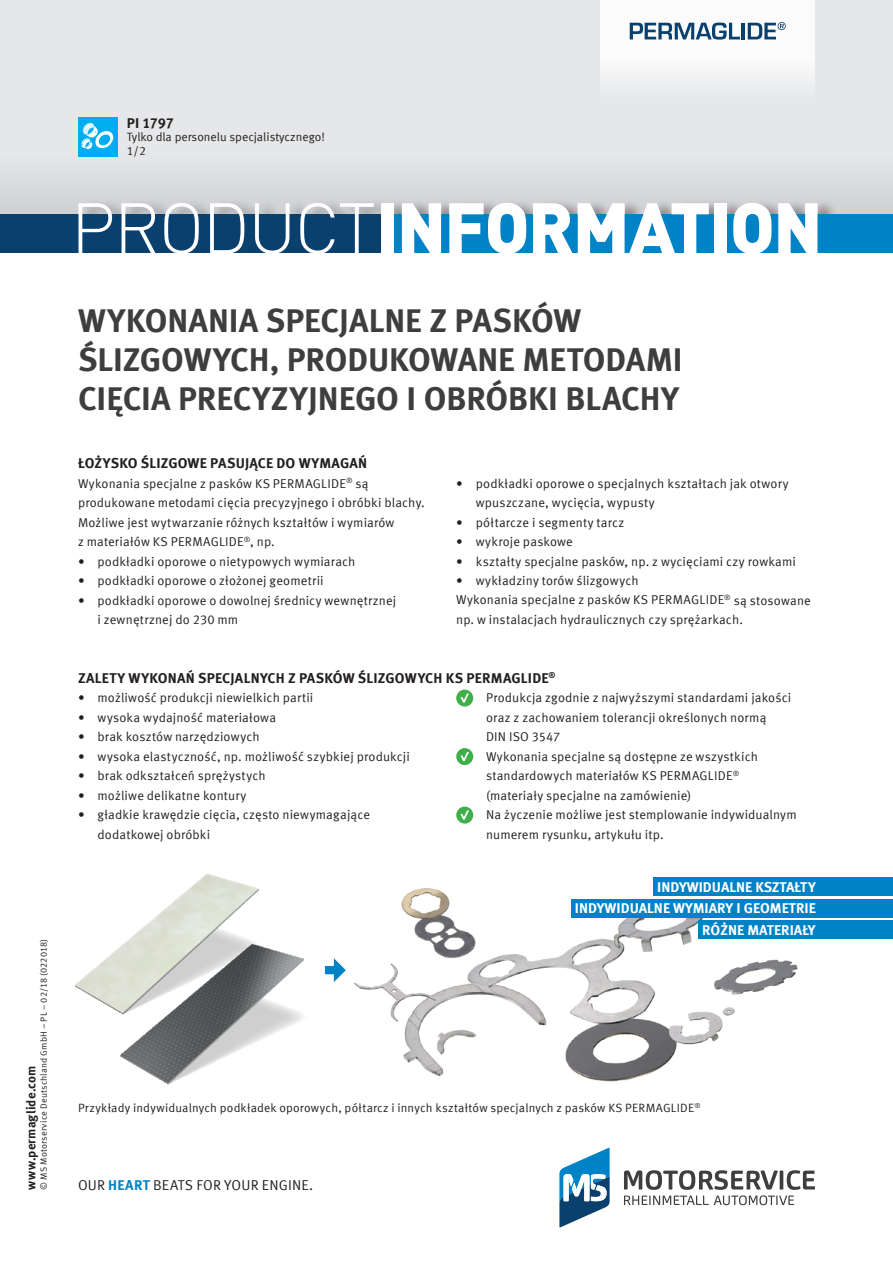
<style>
.page{position:relative;width:893px;height:1263px;background:#fff}
.page>*{position:absolute;margin:0;border:0;box-sizing:border-box;transform-origin:0 0}
.t1{font:900 70.5px "DIN Pro";letter-spacing:-.025em;color:#fff}
.t2{font:700 33px/39px "Meta Offc Pro";letter-spacing:-.005em;color:#3e3e3f}
.t3{font:700 14.25px "Meta Offc Pro";letter-spacing:.01em;color:#231f20}
.t4{font:700 14.25px "Meta Offc Pro";color:#fff}
.t5{font:14.25px "Meta Offc Pro Norm";letter-spacing:.01em;color:#231f20}
.t6{font:12.75px/19.5px "Meta Offc Pro Norm";letter-spacing:.01em;color:#231f20}
.t7{font:700 12.75px "Meta Offc Pro";letter-spacing:.01em;color:#231f20}
.t8{font:12px "Meta Offc Pro Norm";letter-spacing:.01em;color:#231f20}
.t9{font:9px "Meta Offc Pro Norm";letter-spacing:.02em;color:#231f20}
.s1{font-weight:300}
.s2{font-family:"Meta Offc Pro";font-weight:700;color:#0082c7}
</style>
<div class="page">
<div style="left:0;top:0;width:893px;height:224px;background:#e6e7e9"></div>
<div style="left:0;top:156px;width:893px;height:58px;background:#dcdee0"></div>
<div style="left:80px;top:198px;width:757px;height:16px;background:#231f20;opacity:.4"></div>
<div style="left:0;top:214px;width:893px;height:39px;background:#09406e"></div>
<div style="left:385px;top:214px;width:508px;height:39px;background:#0082c7"></div>
<svg style="left:624px;top:1170px;width:191px;height:35px"></svg>
<svg style="left:559px;top:1148px;width:51px;height:79px"></svg>
<div style="left:600px;top:0;width:215px;height:101px;background:linear-gradient(to right,#f6f6f7,#f5f6f6)"></div>
<svg style="left:630px;top:22px;width:110px;height:18px;background:#8aa4b9"></svg>
<hr style="left:741px;top:23px;width:3px;height:16px;background:#09406e">
<svg style="left:748px;top:22px;width:38px;height:17px"></svg>
<div style="left:78px;top:117px;width:39px;height:39px;background:#00aeef"></div>
<svg style="left:81px;top:122px;width:33px;height:28px"></svg>
<img style="left:74px;top:874px;width:185px;height:138px">
<img style="left:118px;top:937px;width:187px;height:148px">
<img style="left:354px;top:877px;width:462px;height:205px">
<svg style="left:324px;top:958px;width:22px;height:25px"></svg>
<div style="left:456px;top:689px;width:17px;height:18px;background:#40ae49;border-radius:50%"></div>
<svg style="left:460px;top:693px;width:9px;height:10px"></svg>
<div style="left:456px;top:748px;width:17px;height:17px;background:#40ae49;border-radius:50%"></div>
<svg style="left:460px;top:752px;width:9px;height:9px"></svg>
<div style="left:456px;top:806px;width:17px;height:18px;background:#40ae49;border-radius:50%"></div>
<svg style="left:460px;top:810px;width:9px;height:10px"></svg>
<div style="left:653px;top:878px;width:240px;height:18px;background:#0082c7"></div>
<div style="left:698px;top:921px;width:195px;height:18px;background:#0082c7"></div>
<div style="left:571px;top:899px;width:322px;height:18px;background:#0082c7"></div>
<p class="t9" style="left:37px;top:1189px;width:253px;rotate:-90deg">© MS Motorservice Deutschland GmbH – PL – 02/18 (022018)</p>
<p class="t7" style="left:21px;top:1189px;width:125px;rotate:-90deg">www.permaglide.com</p>
<p class="t3" style="left:127px;top:112px;width:49px">PI 1797</p>
<p class="t8" style="left:127px;top:128px;width:200px">Tylko dla personelu specjalistycznego!</p>
<p class="t8" style="left:127px;top:142px;width:21px">1/2</p>
<h1 class="t1" style="left:71px;top:172px;width:753px"><span class="s1">PRODUCT</span>INFORMATION</h1>
<h2 class="t2" style="left:78px;top:298px;width:606px">WYKONANIA SPECJALNE Z PASKÓW<br>ŚLIZGOWYCH, PRODUKOWANE METODAMI<br>CIĘCIA PRECYZYJNEGO I OBRÓBKI BLACHY</h2>
<p class="t3" style="left:78px;top:452px;width:291px">ŁOŻYSKO ŚLIZGOWE PASUJĄCE DO WYMAGAŃ</p>
<p class="t6" style="left:78px;top:473px;width:348px">Wykonania specjalne z pasków KS PERMAGLIDE<sup>®</sup> są produkowane metodami cięcia precyzyjnego i obróbki blachy.<br>Możliwe jest wytwarzanie różnych kształtów i wymiarów<br>z materiałów KS PERMAGLIDE<sup>®</sup>, np.</p>
<p class="t6" style="left:78px;top:551px;width:279px">• podkładki oporowe o nietypowych wymiarach</p>
<p class="t6" style="left:78px;top:570px;width:247px">• podkładki oporowe o złożonej geometrii</p>
<p class="t6" style="left:97px;top:590px;width:300px;text-indent:-19px">• podkładki oporowe o dowolnej średnicy wewnętrznej i zewnętrznej do 230 mm</p>
<p class="t6" style="left:476px;top:472px;width:314px;text-indent:-19px">• podkładki oporowe o specjalnych kształtach jak otwory wpuszczane, wycięcia, wypusty</p>
<p class="t6" style="left:456px;top:511px;width:170px">• półtarcze i segmenty tarcz</p>
<p class="t6" style="left:456px;top:531px;width:118px">• wykroje paskowe</p>
<p class="t6" style="left:456px;top:550px;width:341px">• kształty specjalne pasków, np. z wycięciami czy rowkami</p>
<p class="t6" style="left:456px;top:570px;width:356px">• wykładziny torów ślizgowych<br>Wykonania specjalne z pasków KS PERMAGLIDE<sup>®</sup> są stosowane np. w instalacjach hydraulicznych czy sprężarkach.</p>
<p class="t3" style="left:78px;top:666px;width:479px">ZALETY WYKONAŃ SPECJALNYCH Z PASKÓW ŚLIZGOWYCH KS PERMAGLIDE<sup>®</sup></p>
<p class="t6" style="left:78px;top:687px;width:237px">• możliwość produkcji niewielkich partii</p>
<p class="t6" style="left:78px;top:706px;width:200px">• wysoka wydajność materiałowa</p>
<p class="t6" style="left:78px;top:726px;width:183px">• brak kosztów narzędziowych</p>
<p class="t6" style="left:78px;top:745px;width:333px">• wysoka elastyczność, np. możliwość szybkiej produkcji</p>
<p class="t6" style="left:78px;top:765px;width:189px">• brak odkształceń sprężystych</p>
<p class="t6" style="left:78px;top:784px;width:170px">• możliwe delikatne kontury</p>
<p class="t6" style="left:97px;top:804px;width:274px;text-indent:-19px">• gładkie krawędzie cięcia, często niewymagające dodatkowej obróbki</p>
<p class="t6" style="left:486px;top:687px;width:312px">Produkcja zgodnie z najwyższymi standardami jakości oraz z zachowaniem tolerancji określonych normą<br>DIN ISO 3547<br>Wykonania specjalne są dostępne ze wszystkich standardowych materiałów KS PERMAGLIDE<sup>® </sup>(materiały specjalne na zamówienie)<br>Na życzenie możliwe jest stemplowanie indywidualnym numerem rysunku, artykułu itp.</p>
<p class="t4" style="left:657px;top:876px;width:160px">INDYWIDUALNE KSZTAŁTY</p>
<p class="t4" style="left:702px;top:919px;width:115px">RÓŻNE MATERIAŁY</p>
<p class="t4" style="left:575px;top:897px;width:243px">INDYWIDUALNE WYMIARY I GEOMETRIE</p>
<p class="t8" style="left:78px;top:1098px;width:624px">Przykłady indywidualnych podkładek oporowych, półtarcz i innych kształtów specjalnych z pasków KS PERMAGLIDE<sup>®</sup></p>
<p class="t5" style="left:78px;top:1174px;width:237px">OUR <span class="s2">HEART</span> BEATS FOR YOUR ENGINE.</p>
</div>
